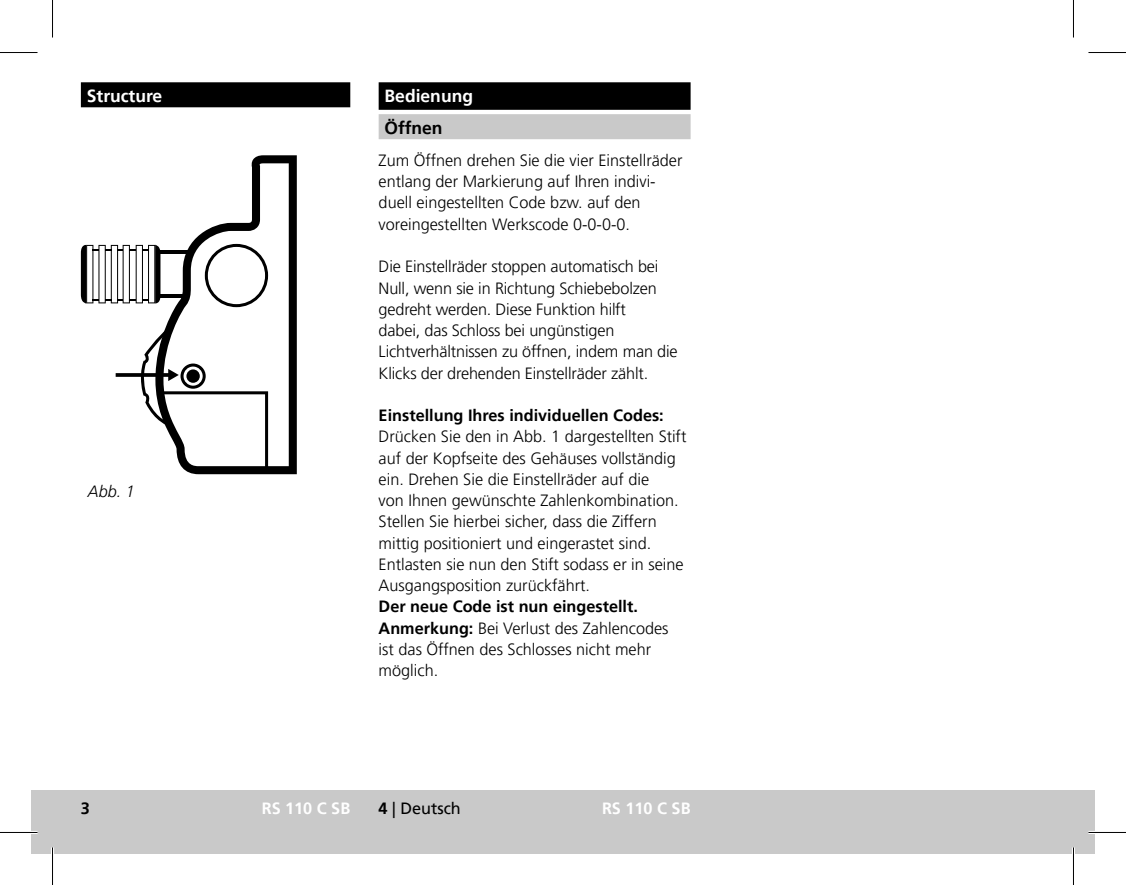
<style>
.page{position:relative;width:1126px;height:885px;background:#fff}
.page>*{position:absolute;margin:0;border:0;box-sizing:border-box;transform-origin:0 0}
._01_Headline{font:700 17.5px "Frutiger LT Pro";color:#fff}
._01_Headline-2{font:700 17.5px "Frutiger LT Pro";color:#000}
._02_Fließtext{font:300 16.25px/21.2px "Frutiger LT Pro";color:#000}
._03_Fließtext{font:300 16.25px/21.2px "Frutiger LT Pro";letter-spacing:-.01em;color:#000}
._02_Fließtext-2{font:700 16.25px "Frutiger LT Pro";color:#000}
._03_Fließtext-2{font:700 16.25px "Frutiger LT Pro";color:#fff}
._03_Fließtext-3{font:16.25px "Frutiger LT Pro";color:#000}
._02_Fließtext-3{font:italic 300 16.25px "Frutiger LT Pro";color:#000}
._03_Fließtext-4{font:700 16.25px "Frutiger LT Pro";color:#000}
.s1{font-weight:700}
</style>
<div class="page">
<div style="left:31px;top:790px;width:1063px;height:63px;background:#c9c9c9"></div>
<div style="left:378px;top:82px;width:312px;height:28px;background:#000"></div>
<div style="left:378px;top:114px;width:312px;height:25px;background:#c9c9c9"></div>
<div style="left:81px;top:82px;width:269px;height:25px;background:#000"></div>
<svg style="left:155px;top:155px;width:142px;height:319px"></svg>
<svg style="left:205px;top:244px;width:63px;height:63px"></svg>
<svg style="left:98px;top:245px;width:8px;height:58px"></svg>
<svg style="left:86px;top:245px;width:7px;height:58px"></svg>
<svg style="left:123px;top:245px;width:7px;height:58px"></svg>
<svg style="left:155px;top:245px;width:5px;height:59px"></svg>
<svg style="left:81px;top:244px;width:5px;height:59px"></svg>
<hr style="left:159px;top:251px;width:31px;height:3px;background:#000">
<hr style="left:159px;top:295px;width:27px;height:3px;background:#000">
<svg style="left:116px;top:373px;width:22px;height:4px"></svg>
<svg style="left:138px;top:328px;width:130px;height:142px"></svg>
<hr style="left:0;top:830px;width:38px;height:4px;background:#fff">
<hr style="left:1088px;top:830px;width:37px;height:4px;background:#fff">
<hr style="left:51px;top:847px;width:3px;height:38px;background:#fff">
<hr style="left:1071px;top:847px;width:4px;height:38px;background:#fff">
<hr style="left:0;top:52px;width:38px;height:1px;background:#000">
<hr style="left:1088px;top:52px;width:37px;height:1px;background:#000">
<hr style="left:0;top:832px;width:38px;height:1px;background:#000">
<hr style="left:1088px;top:832px;width:37px;height:1px;background:#000">
<hr style="left:52px;top:0;width:1px;height:38px;background:#000">
<hr style="left:52px;top:847px;width:1px;height:38px;background:#000">
<hr style="left:1073px;top:0;width:1px;height:38px;background:#000">
<hr style="left:1073px;top:847px;width:1px;height:38px;background:#000">
<p class="_01_Headline" style="left:87px;top:86px;width:77px">Structure</p>
<p class="_02_Fließtext-3" style="left:88px;top:482px;width:48px">Abb. 1</p>
<p class="_01_Headline" style="left:384px;top:86px;width:90px">Bedienung</p>
<p class="_01_Headline-2" style="left:384px;top:117px;width:60px">Öffnen</p>
<p class="_02_Fließtext" style="left:378px;top:150px;width:305px">Zum Öffnen drehen Sie die vier Einstellräder entlang der Markierung auf Ihren indivi&shy;duell eingestellten Code bzw. auf den voreingestellten Werkscode 0-0-0-0.</p>
<p class="_03_Fließtext" style="left:378px;top:256px;width:300px">Die Einstellräder stoppen automatisch bei Null, wenn sie in Richtung Schiebebolzen gedreht werden. Diese Funktion hilft<br>dabei, das Schloss bei ungünstigen Lichtverhältnissen zu öffnen, indem man die Klicks der drehenden Einstellräder zählt.</p>
<p class="_02_Fließtext-2" style="left:378px;top:406px;width:287px">Einstellung Ihres individuellen Codes:</p>
<p class="_02_Fließtext" style="left:378px;top:426px;width:309px">Drücken Sie den in Abb. 1 dargestellten Stift auf der Kopfseite des Gehäuses vollständig ein. Drehen Sie die Einstellräder auf die<br>von Ihnen gewünschte Zahlenkombination.<br>Stellen Sie hierbei sicher, dass die Ziffern mittig positioniert und eingerastet sind.<br>Entlasten sie nun den Stift sodass er in seine Ausgangsposition zurückfährt.</p>
<p class="_02_Fließtext-2" style="left:378px;top:597px;width:261px">Der neue Code ist nun eingestellt.</p>
<p class="_02_Fließtext" style="left:378px;top:617px;width:291px"><span class="s1">Anmerkung:</span> Bei Verlust des Zahlencodes ist das Öffnen des Schlosses nicht mehr möglich.</p>
<p class="_03_Fließtext-4" style="left:81px;top:799px;width:11px">3</p>
<p class="_03_Fließtext-2" style="left:262px;top:799px;width:90px">RS 110 C SB</p>
<p class="_03_Fließtext-3" style="left:378px;top:799px;width:84px"><span class="s1">4</span> | Deutsch</p>
<p class="_03_Fließtext-2" style="left:602px;top:799px;width:90px">RS 110 C SB</p>
</div>
